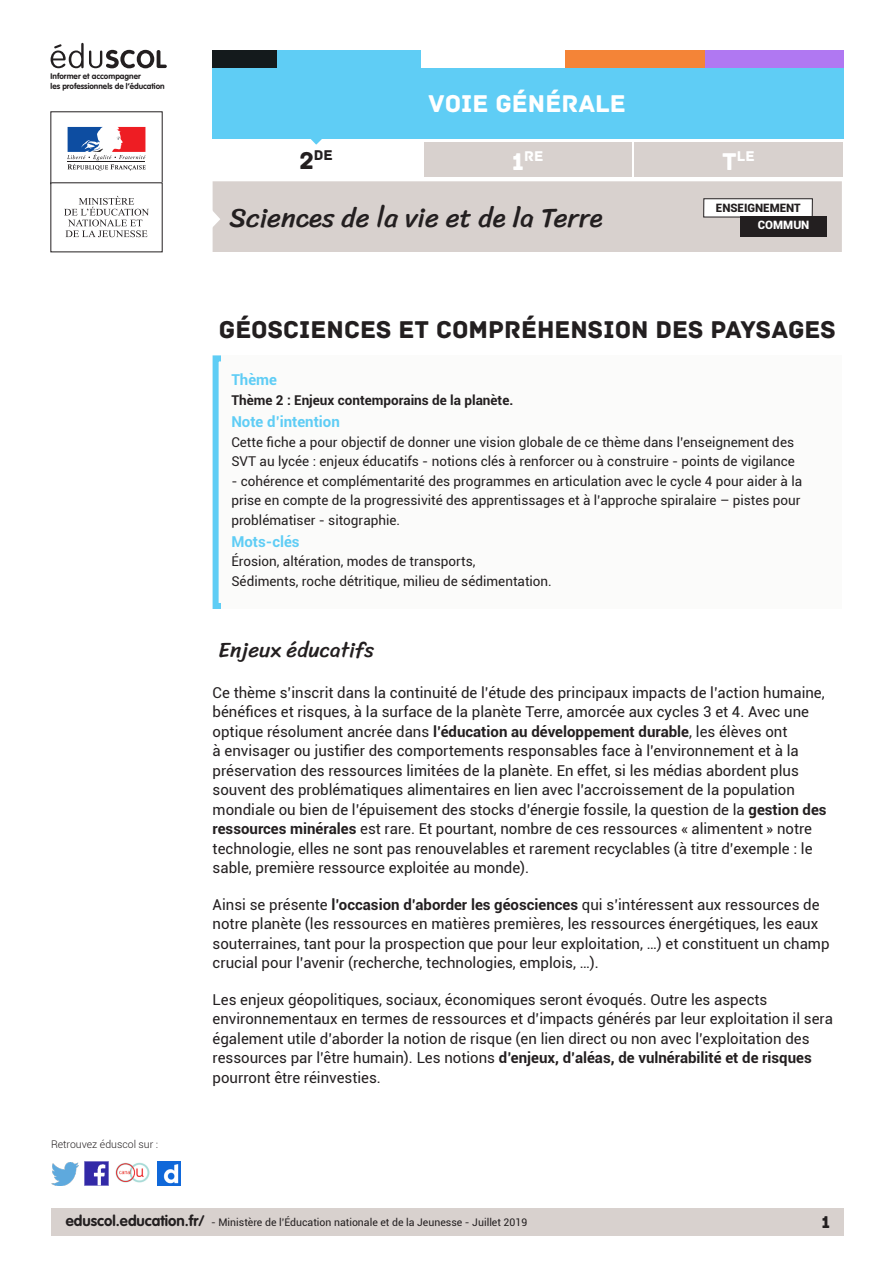
<style>
.page{position:relative;width:893px;height:1263px;background:#fff}
.page>*{position:absolute;margin:0;border:0;box-sizing:border-box;transform-origin:0 0}
.t1{font:27px "Sriracha";color:#231f20}
._01_titre_doc{font:25.5px "Archive";color:#231f20}
.t2{font:25.5px "Archive";color:#fff}
._02_titre_1{font:21px "Sriracha";color:#231f20}
.t3{font:18px "Archive";color:#231f20}
.Texte_courant{font:15px/19.5px "Roboto";color:#231f20}
._08_Titre_encadré{font:700 15px "Roboto";color:#5fcdf5}
.t4{font:14.85px "Archive";color:#fff}
.t5{font:14.85px "Archive";color:#231f20}
._08_txt_encadré{font:13.5px/19.5px "Roboto";color:#231f20}
._08_txt_encadré-2{font:700 13.5px "Roboto";color:#231f20}
.t6{font:900 11.55px "Roboto";color:#231f20}
.t7{font:900 11.55px "Roboto";color:#fff}
.t8{font:10.5px "Roboto";color:#231f20}
.t9{font:300 10.5px "Roboto";color:#231f20}
.t10{font:700 8.1px/9.8px "VAG Rounded Std";color:#231f20}
.s1{font-size:25.5px}
.s2{font-weight:700}
.s3{font-family:"VAG Rounded Std";font-weight:700;font-size:15px}
</style>
<div class="page">
<div style="left:51px;top:1209px;width:792px;height:27px;background:#d8d1ce"></div>
<img style="left:85px;top:1162px;width:23px;height:23px">
<img style="left:51px;top:1163px;width:28px;height:22px">
<img style="left:158px;top:1162px;width:22px;height:23px">
<img style="left:115px;top:1162px;width:35px;height:21px">
<div style="left:424px;top:143px;width:207px;height:34px;background:#d8d1ce"></div>
<div style="left:634px;top:143px;width:209px;height:34px;background:#d8d1ce"></div>
<svg style="left:298px;top:138px;width:41px;height:7px"></svg>
<div style="left:213px;top:68px;width:630px;height:70px;background:#5fcdf5"></div>
<div style="left:277px;top:50px;width:143px;height:18px;background:#5fcdf5"></div>
<div style="left:213px;top:50px;width:64px;height:18px;background:#141a1c"></div>
<div style="left:704px;top:50px;width:139px;height:18px;background:#b078f2"></div>
<div style="left:565px;top:50px;width:140px;height:18px;background:#f48437"></div>
<svg style="left:212px;top:181px;width:630px;height:71px;background:#d8d1cf"></svg>
<div style="left:740px;top:217px;width:87px;height:20px;background:#231f20"></div>
<svg style="left:67px;top:127px;width:79px;height:44px"></svg>
<hr style="left:67px;top:161px;width:78px;height:1px;background:#231f20">
<svg style="left:64px;top:196px;width:85px;height:41px"></svg>
<svg style="left:51px;top:42px;width:116px;height:26px"></svg>
<div style="left:213px;top:355px;width:629px;height:254px;background:#fbfbfa"></div>
<p class="t10" style="left:51px;top:71px;width:116px">Informer et accompagner<br>les professionnels de l’éducation</p>
<p class="t9" style="left:51px;top:1137px;width:109px">Retrouvez éduscol sur :</p>
<h2 class="t2" style="left:429px;top:88px;width:199px">VOIE GÉNÉRALE</h2>
<p class="t5" style="left:300px;top:147px;width:35px"><span class="s1">2</span>DE</p>
<p class="t4" style="left:512px;top:148px;width:33px"><span class="s1">1</span>RE</p>
<p class="t4" style="left:722px;top:148px;width:34px"><span class="s1">T</span>LE</p>
<h1 class="t1" style="left:229px;top:202px;width:375px">Sciences de la vie et de la Terre</h1>
<p class="t6" style="left:716px;top:199px;width:86px">ENSEIGNEMENT</p>
<p class="t7" style="left:758px;top:217px;width:53px">COMMUN</p>
<p class="_01_titre_doc" style="left:219px;top:315px;width:619px">GÉOSCIENCES ET COMPRÉHENSION DES PAYSAGES</p>
<p class="_08_Titre_encadré" style="left:231px;top:369px;width:47px">Thème</p>
<p class="_08_txt_encadré-2" style="left:231px;top:391px;width:283px">Thème 2 : Enjeux contemporains de la planète.</p>
<p class="_08_Titre_encadré" style="left:231px;top:411px;width:110px">Note d’intention</p>
<p class="_08_txt_encadré" style="left:231px;top:432px;width:565px">Cette fiche a pour objectif de donner une vision globale de ce thème dans l’enseignement des<br>SVT au lycée : enjeux éducatifs - notions clés à renforcer ou à construire - points de vigilance</p>
<p class="_08_txt_encadré" style="left:231px;top:471px;width:572px;text-align:justify">- cohérence et complémentarité des programmes en articulation avec le cycle 4 pour aider à la prise en compte de la progressivité des apprentissages et à l’approche spiralaire – pistes pour problématiser - sitographie.</p>
<p class="_08_Titre_encadré" style="left:231px;top:531px;width:70px">Mots-clés</p>
<p class="_08_txt_encadré" style="left:231px;top:551px;width:246px">Érosion, altération, modes de transports,</p>
<p class="_08_txt_encadré" style="left:231px;top:571px;width:322px">Sédiments, roche détritique, milieu de sédimentation.</p>
<p class="_02_titre_1" style="left:219px;top:638px;width:157px">Enjeux éducatifs</p>
<p class="Texte_courant" style="left:213px;top:682px;width:615px">Ce thème s’inscrit dans la continuité de l’étude des principaux impacts de l’action humaine, bénéfices et risques, à la surface de la planète Terre, amorcée aux cycles 3 et 4. Avec une optique résolument ancrée dans <span class="s2">l’éducation au développement durable</span>, les élèves ont<br>à envisager ou justifier des comportements responsables face à l’environnement et à la préservation des ressources limitées de la planète. En effet, si les médias abordent plus souvent des problématiques alimentaires en lien avec l’accroissement de la population mondiale ou bien de l’épuisement des stocks d’énergie fossile, la question de la <span class="s2">gestion des ressources minérales</span> est rare. Et pourtant, nombre de ces ressources « alimentent » notre technologie, elles ne sont pas renouvelables et rarement recyclables (à titre d’exemple : le sable, première ressource exploitée au monde).</p>
<p class="Texte_courant" style="left:213px;top:894px;width:618px">Ainsi se présente <span class="s2">l’occasion d’aborder les géosciences</span> qui s’intéressent aux ressources de notre planète (les ressources en matières premières, les ressources énergétiques, les eaux souterraines, tant pour la prospection que pour leur exploitation, …) et constituent un champ crucial pour l’avenir (recherche, technologies, emplois, …).</p>
<p class="Texte_courant" style="left:213px;top:989px;width:622px">Les enjeux géopolitiques, sociaux, économiques seront évoqués. Outre les aspects environnementaux en termes de ressources et d’impacts générés par leur exploitation il sera également utile d’aborder la notion de risque (en lien direct ou non avec l’exploitation des ressources par l’être humain). Les notions <span class="s2">d’enjeux, d’aléas, de vulnérabilité et de risques </span>pourront être réinvesties.</p>
<p class="t8" style="left:66px;top:1215px;width:463px"><span class="s3">eduscol.education.fr/</span> - Ministère de l’Éducation nationale et de la Jeunesse - Juillet 2019</p>
<p class="t3" style="left:821px;top:1211px;width:10px">1</p>
</div>
